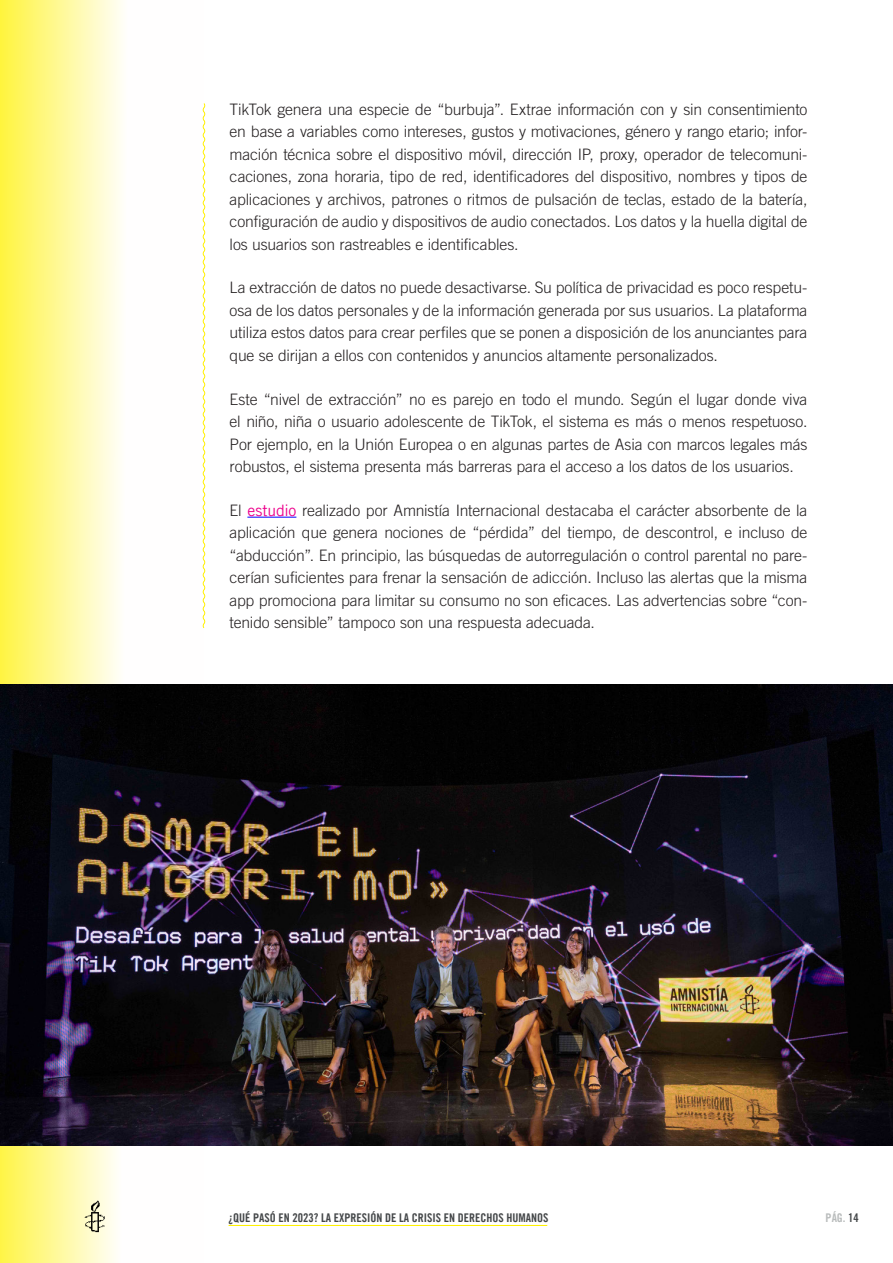
<style>
.page{position:relative;width:893px;height:1263px;background:#fff}
.page>*{position:absolute;margin:0;border:0;box-sizing:border-box;transform-origin:0 0}
.Galera{font:300 15.75px/22.5px "Amnesty Trade Gothic";letter-spacing:-.005em;color:#231f20;text-align:justify}
.t1{font:12px "Amnesty Trade Gothic Bd Cn 20";color:#444749}
.t2{font:12px "Amnesty Trade Gothic Bd Cn 20";color:#b9bcbc}
.s1{font-weight:400;color:#ed028c}
.s2{color:#444749}
</style>
<div class="page">
<svg style="left:0;top:0;width:122px;height:1263px;background:#fff89a"></svg>
<hr style="left:229px;top:1225px;width:318px;height:1px;background:#fff101">
<img style="left:71px;top:1193px;width:47px;height:46px">
<hr style="left:247px;top:517px;width:49px;height:1px;background:#00f">
<img style="left:0;top:684px;width:893px;height:462px">
<svg style="left:202px;top:103px;width:4px;height:526px"></svg>
<p class="Galera" style="left:230px;top:98px;width:579px">TikTok genera una especie de “burbuja”. Extrae información con y sin consentimiento en base a variables como intereses, gustos y motivaciones, género y rango etario; infor&shy;mación técnica sobre el dispositivo móvil, dirección IP, proxy, operador de telecomuni&shy;caciones, zona horaria, tipo de red, identificadores del dispositivo, nombres y tipos de aplicaciones y archivos, patrones o ritmos de pulsación de teclas, estado de la batería, configuración de audio y dispositivos de audio conectados. Los datos y la huella digital de los usuarios son rastreables e identificables.</p>
<p class="Galera" style="left:230px;top:276px;width:579px">La extracción de datos no puede desactivarse. Su política de privacidad es poco respetu&shy;osa de los datos personales y de la información generada por sus usuarios. La plataforma utiliza estos datos para crear perfiles que se ponen a disposición de los anunciantes para que se dirijan a ellos con contenidos y anuncios altamente personalizados.</p>
<p class="Galera" style="left:230px;top:387px;width:579px">Este “nivel de extracción” no es parejo en todo el mundo. Según el lugar donde viva el niño, niña o usuario adolescente de TikTok, el sistema es más o menos respetuoso.<br>Por ejemplo, en la Unión Europea o en algunas partes de Asia con marcos legales más robustos, el sistema presenta más barreras para el acceso a los datos de los usuarios.</p>
<p class="Galera" style="left:230px;top:498px;width:579px">El <span class="s1">estudio</span> realizado por Amnistía Internacional destacaba el carácter absorbente de la aplicación que genera nociones de “pérdida” del tiempo, de descontrol, e incluso de “abducción”. En principio, las búsquedas de autorregulación o control parental no pare&shy;cerían suficientes para frenar la sensación de adicción. Incluso las alertas que la misma app promociona para limitar su consumo no son eficaces. Las advertencias sobre “con&shy;tenido sensible” tampoco son una respuesta adecuada.</p>
<p class="t1" style="left:229px;top:1210px;width:321px">¿QUÉ PASÓ EN 2023? LA EXPRESIÓN DE LA CRISIS EN DERECHOS HUMANOS</p>
<p class="t2" style="left:826px;top:1210px;width:35px">PÁG. <span class="s2">14</span></p>
</div>
